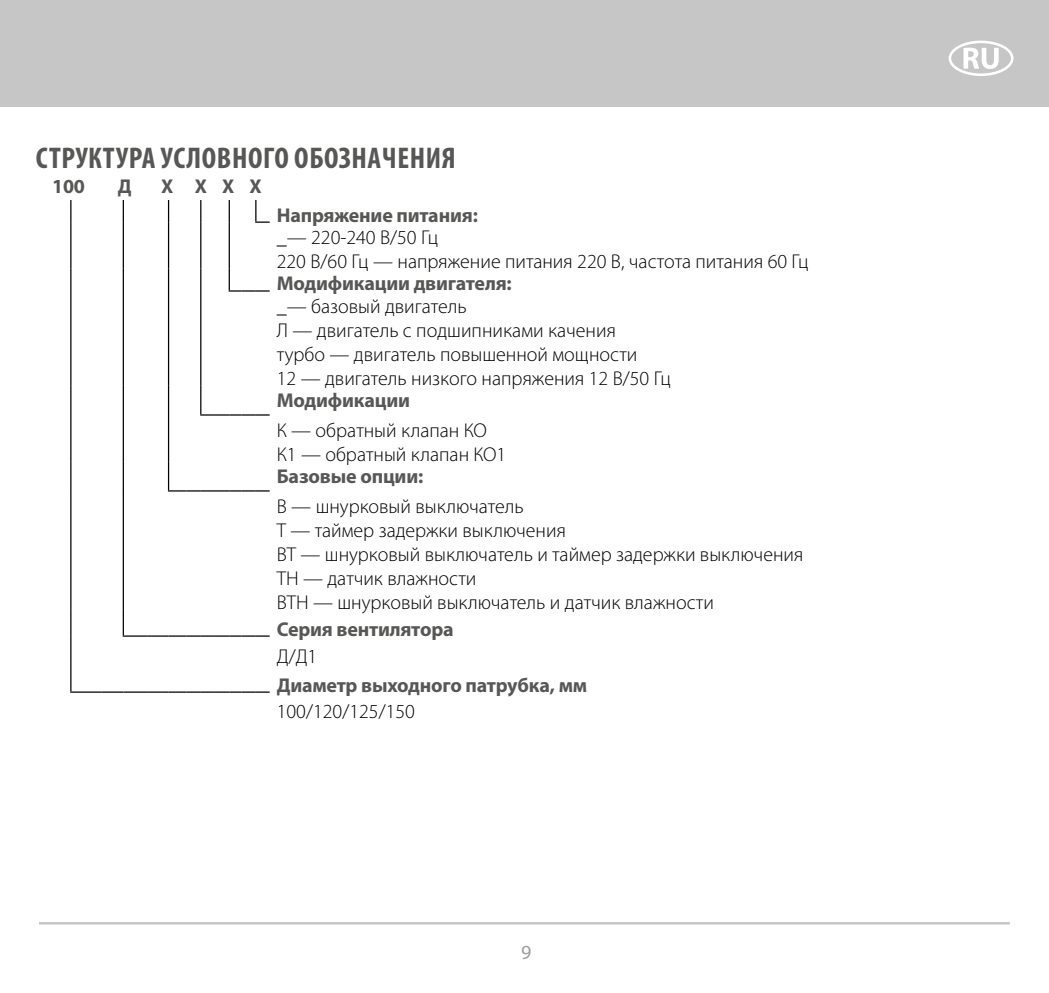
<style>
.page{position:relative;width:1049px;height:993px;background:#fff}
.page>*{position:absolute;margin:0;border:0;box-sizing:border-box;transform-origin:0 0}
.t1{font:700 condensed 30px "Myriad Pro";letter-spacing:.02em;color:#575756}
.t2{font:300 20px/24px "Myriad Pro";color:#000}
.t3{font:700 20px "Myriad Pro";letter-spacing:-.01em;color:#575756}
.t4{font:20px "Myriad Pro";color:#9d9d9c}
</style>
<div class="page">
<div style="left:0;top:0;width:1049px;height:106px;background:#c6c6c6"></div>
<svg style="left:948px;top:41px;width:65px;height:35px"></svg>
<hr style="left:39px;top:921px;width:971px;height:3px;background:#c6c6c6">
<svg style="left:70px;top:200px;width:1px;height:22px"></svg>
<hr style="left:70px;top:222px;width:1px;height:46px;background:#000">
<svg style="left:70px;top:268px;width:1px;height:23px"></svg>
<hr style="left:70px;top:291px;width:1px;height:94px;background:#000">
<hr style="left:70px;top:385px;width:1px;height:30px;background:#000">
<hr style="left:70px;top:415px;width:1px;height:46px;background:#000">
<hr style="left:70px;top:461px;width:1px;height:30px;background:#000">
<hr style="left:70px;top:491px;width:1px;height:118px;background:#000">
<svg style="left:70px;top:609px;width:1px;height:82px"></svg>
<hr style="left:70px;top:691px;width:32px;height:1px;background:#000">
<svg style="left:168px;top:200px;width:1px;height:22px"></svg>
<hr style="left:168px;top:222px;width:1px;height:46px;background:#000">
<svg style="left:168px;top:268px;width:1px;height:23px"></svg>
<hr style="left:168px;top:291px;width:1px;height:94px;background:#000">
<hr style="left:168px;top:385px;width:1px;height:30px;background:#000">
<hr style="left:168px;top:415px;width:1px;height:46px;background:#000">
<svg style="left:229px;top:200px;width:1px;height:22px"></svg>
<hr style="left:229px;top:222px;width:1px;height:46px;background:#000">
<svg style="left:229px;top:268px;width:41px;height:23px"></svg>
<svg style="left:168px;top:461px;width:102px;height:30px"></svg>
<svg style="left:123px;top:200px;width:1px;height:22px"></svg>
<hr style="left:123px;top:222px;width:1px;height:46px;background:#000">
<svg style="left:123px;top:268px;width:1px;height:23px"></svg>
<hr style="left:123px;top:291px;width:1px;height:94px;background:#000">
<hr style="left:123px;top:385px;width:1px;height:30px;background:#000">
<hr style="left:123px;top:415px;width:1px;height:46px;background:#000">
<hr style="left:123px;top:461px;width:1px;height:30px;background:#000">
<hr style="left:123px;top:491px;width:1px;height:118px;background:#000">
<svg style="left:123px;top:609px;width:147px;height:27px"></svg>
<svg style="left:102px;top:691px;width:168px;height:1px"></svg>
<svg style="left:255px;top:200px;width:15px;height:23px"></svg>
<svg style="left:200px;top:200px;width:1px;height:22px"></svg>
<hr style="left:200px;top:222px;width:1px;height:46px;background:#000">
<svg style="left:200px;top:268px;width:1px;height:23px"></svg>
<hr style="left:200px;top:291px;width:1px;height:94px;background:#000">
<svg style="left:200px;top:385px;width:70px;height:30px"></svg>
<h1 class="t1" style="left:36px;top:139px;width:421px">СТРУКТУРА УСЛОВНОГО ОБОЗНАЧЕНИЯ</h1>
<p class="t3" style="left:52px;top:173px;width:34px">100</p>
<p class="t3" style="left:118px;top:173px;width:15px">Д</p>
<p class="t3" style="left:161px;top:173px;width:102px">X XХХ</p>
<p class="t3" style="left:277px;top:202px;width:203px">Напряжение питания:</p>
<p class="t2" style="left:277px;top:226px;width:533px">_— 220-240 В/50 Гц<br>220 В/60 Гц — напряжение питания 220 В, частота питания 60 Гц</p>
<p class="t3" style="left:277px;top:270px;width:237px">Модификации двигателя:</p>
<p class="t2" style="left:277px;top:295px;width:396px">_— базовый двигатель<br>Л — двигатель с подшипниками качения<br>турбо — двигатель повышенной мощности<br>12 — двигатель низкого напряжения 12 В/50 Гц</p>
<p class="t3" style="left:277px;top:387px;width:135px">Модификации</p>
<p class="t2" style="left:277px;top:418px;width:231px">К — обратный клапан КО<br>К1 — обратный клапан КО1</p>
<p class="t3" style="left:277px;top:463px;width:148px">Базовые опции:</p>
<p class="t2" style="left:277px;top:494px;width:528px">В — шнурковый выключатель<br>Т — таймер задержки выключения<br>ВТ — шнурковый выключатель и таймер задержки выключения ТН — датчик влажности<br>ВТН — шнурковый выключатель и датчик влажности</p>
<p class="t3" style="left:277px;top:616px;width:178px">Серия вентилятора</p>
<p class="t2" style="left:277px;top:644px;width:42px">Д/Д1</p>
<p class="t3" style="left:277px;top:672px;width:312px">Диаметр выходного патрубка, мм</p>
<p class="t2" style="left:277px;top:699px;width:140px">100/120/125/150</p>
<p class="t4" style="left:521px;top:939px;width:12px">9</p>
</div>
